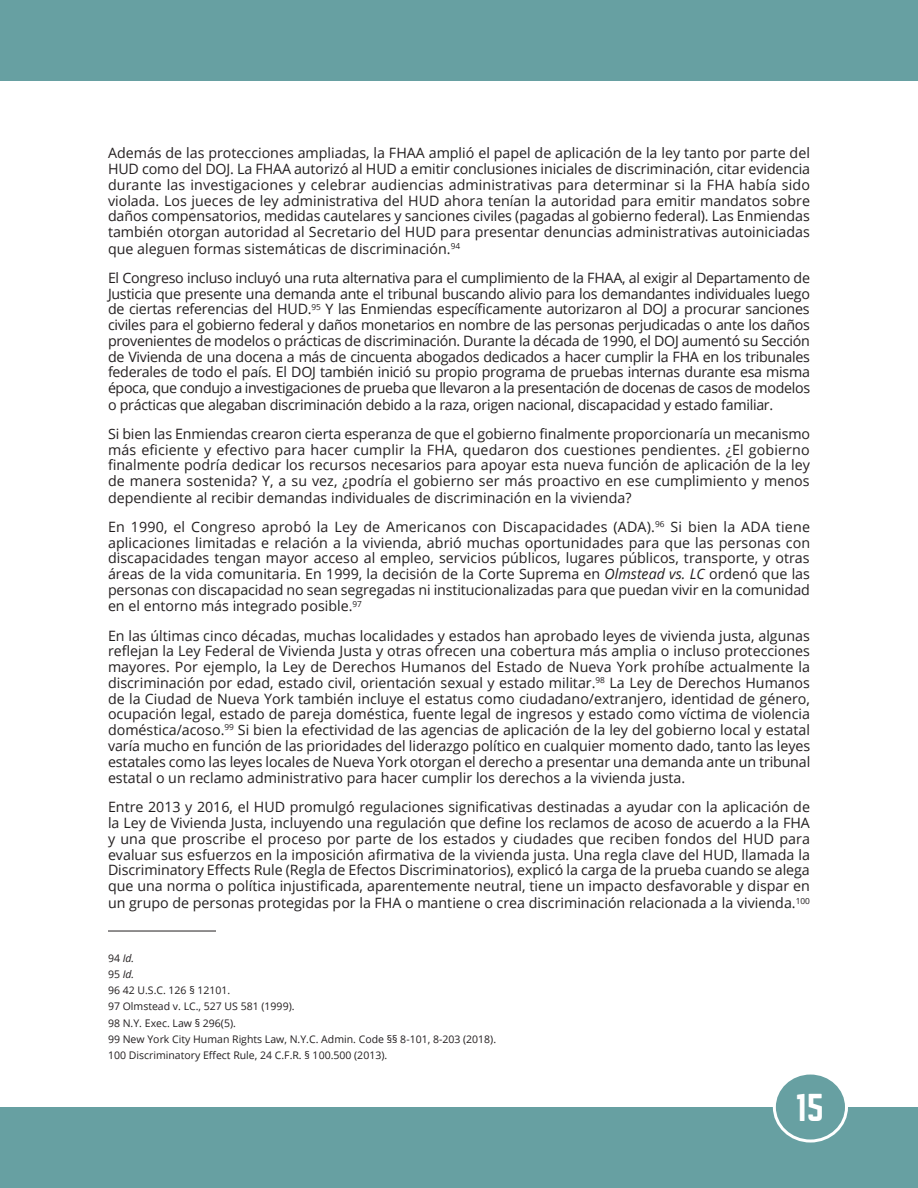
<style>
.page{position:relative;width:918px;height:1188px;background:#fff}
.page>*{position:absolute;margin:0;border:0;box-sizing:border-box;transform-origin:0 0}
.v1-PAGE_NUMBER{font:33.9px "Norwester";color:#fff}
.v1_BODY{font:14.25px/15.9px "Open Sans";color:#231f20;text-align:justify}
.v1_FOOTNOTES{font:10.5px "Open Sans";color:#231f20}
.v1_FOOTNOTES-2{font:italic 10.5px "Open Sans";color:#231f20}
.s1{font-style:italic}
.s2{font-style:normal}
</style>
<div class="page">
<div style="left:0;top:1107px;width:918px;height:81px;background:#67a0a2"></div>
<div style="left:0;top:0;width:918px;height:81px;background:#67a0a2"></div>
<div style="left:774px;top:1073px;width:73px;height:68px;background:#67a0a2;border-radius:50%"></div>
<div style="left:773px;top:1072px;width:75px;height:71px;border:3px solid #fff;border-radius:50%"></div>
<hr style="left:108px;top:931px;width:108px;height:1px;background:#231f20">
<p class="v1_BODY" style="left:108px;top:145px;width:704px">Además de las protecciones ampliadas, la FHAA amplió el papel de aplicación de la ley tanto por parte del HUD como del DOJ. La FHAA autorizó al HUD a emitir conclusiones iniciales de discriminación, citar evidencia durante las investigaciones y celebrar audiencias administrativas para determinar si la FHA había sido violada. Los jueces de ley administrativa del HUD ahora tenían la autoridad para emitir mandatos sobre daños compensatorios, medidas cautelares y sanciones civiles (pagadas al gobierno federal). Las Enmiendas también otorgan autoridad al Secretario del HUD para presentar denuncias administrativas autoiniciadas que aleguen formas sistemáticas de discriminación.<sup>94</sup></p>
<p class="v1_BODY" style="left:108px;top:269px;width:704px">El Congreso incluso incluyó una ruta alternativa para el cumplimiento de la FHAA, al exigir al Departamento de Justicia que presente una demanda ante el tribunal buscando alivio para los demandantes individuales luego de ciertas referencias del HUD.<sup>95</sup> Y las Enmiendas específicamente autorizaron al DOJ a procurar sanciones civiles para el gobierno federal y daños monetarios en nombre de las personas perjudicadas o ante los daños provenientes de modelos o prácticas de discriminación. Durante la década de 1990, el DOJ aumentó su Sección de Vivienda de una docena a más de cincuenta abogados dedicados a hacer cumplir la FHA en los tribunales federales de todo el país. El DOJ también inició su propio programa de pruebas internas durante esa misma época, que condujo a investigaciones de prueba que llevaron a la presentación de docenas de casos de modelos o prácticas que alegaban discriminación debido a la raza, origen nacional, discapacidad y estado familiar.</p>
<p class="v1_BODY" style="left:108px;top:425px;width:704px">Si bien las Enmiendas crearon cierta esperanza de que el gobierno finalmente proporcionaría un mecanismo más eficiente y efectivo para hacer cumplir la FHA, quedaron dos cuestiones pendientes. ¿El gobierno finalmente podría dedicar los recursos necesarios para apoyar esta nueva función de aplicación de la ley de manera sostenida? Y, a su vez, ¿podría el gobierno ser más proactivo en ese cumplimiento y menos dependiente al recibir demandas individuales de discriminación en la vivienda?</p>
<p class="v1_BODY" style="left:108px;top:518px;width:704px">En 1990, el Congreso aprobó la Ley de Americanos con Discapacidades (ADA).<sup>96</sup> Si bien la ADA tiene aplicaciones limitadas e relación a la vivienda, abrió muchas oportunidades para que las personas con discapacidades tengan mayor acceso al empleo, servicios públicos, lugares públicos, transporte, y otras áreas de la vida comunitaria. En 1999, la decisión de la Corte Suprema en <span class="s1">Olmstead vs. LC</span> ordenó que las personas con discapacidad no sean segregadas ni institucionalizadas para que puedan vivir en la comunidad en el entorno más integrado posible.<sup>97</sup></p>
<p class="v1_BODY" style="left:108px;top:627px;width:704px">En las últimas cinco décadas, muchas localidades y estados han aprobado leyes de vivienda justa, algunas reflejan la Ley Federal de Vivienda Justa y otras ofrecen una cobertura más amplia o incluso protecciones mayores. Por ejemplo, la Ley de Derechos Humanos del Estado de Nueva York prohíbe actualmente la discriminación por edad, estado civil, orientación sexual y estado militar.<sup>98</sup> La Ley de Derechos Humanos de la Ciudad de Nueva York también incluye el estatus como ciudadano/extranjero, identidad de género, ocupación legal, estado de pareja doméstica, fuente legal de ingresos y estado como víctima de violencia doméstica/acoso.<sup>99</sup> Si bien la efectividad de las agencias de aplicación de la ley del gobierno local y estatal varía mucho en función de las prioridades del liderazgo político en cualquier momento dado, tanto las leyes estatales como las leyes locales de Nueva York otorgan el derecho a presentar una demanda ante un tribunal estatal o un reclamo administrativo para hacer cumplir los derechos a la vivienda justa.</p>
<p class="v1_BODY" style="left:108px;top:799px;width:704px">Entre 2013 y 2016, el HUD promulgó regulaciones significativas destinadas a ayudar con la aplicación de la Ley de Vivienda Justa, incluyendo una regulación que define los reclamos de acoso de acuerdo a la FHA y una que proscribe el proceso por parte de los estados y ciudades que reciben fondos del HUD para evaluar sus esfuerzos en la imposición afirmativa de la vivienda justa. Una regla clave del HUD, llamada la Discriminatory Effects Rule (Regla de Efectos Discriminatorios), explicó la carga de la prueba cuando se alega que una norma o política injustificada, aparentemente neutral, tiene un impacto desfavorable y dispar en</p>
<p class="v1_BODY" style="left:108px;top:895px;width:704px">un grupo de personas protegidas por la FHA o mantiene o crea discriminación relacionada a la vivienda.<sup>100</sup></p>
<p class="v1_FOOTNOTES-2" style="left:108px;top:951px;width:28px"><span class="s2">94</span> Id.</p>
<p class="v1_FOOTNOTES-2" style="left:108px;top:967px;width:28px"><span class="s2">95</span> Id.</p>
<p class="v1_FOOTNOTES" style="left:108px;top:983px;width:124px">96 42 U.S.C. 126 § 12101.</p>
<p class="v1_FOOTNOTES" style="left:108px;top:999px;width:188px">97 Olmstead v. LC., 527 US 581 (1999).</p>
<p class="v1_FOOTNOTES" style="left:108px;top:1016px;width:129px">98 N.Y. Exec. Law § 296(5).</p>
<p class="v1_FOOTNOTES" style="left:108px;top:1032px;width:390px">99 New York City Human Rights Law, N.Y.C. Admin. Code §§ 8-101, 8-203 (2018).</p>
<p class="v1_FOOTNOTES" style="left:108px;top:1048px;width:281px">100 Discriminatory Effect Rule, 24 C.F.R. § 100.500 (2013).</p>
<p class="v1-PAGE_NUMBER" style="left:796px;top:1091px;width:30px">15</p>
</div>
